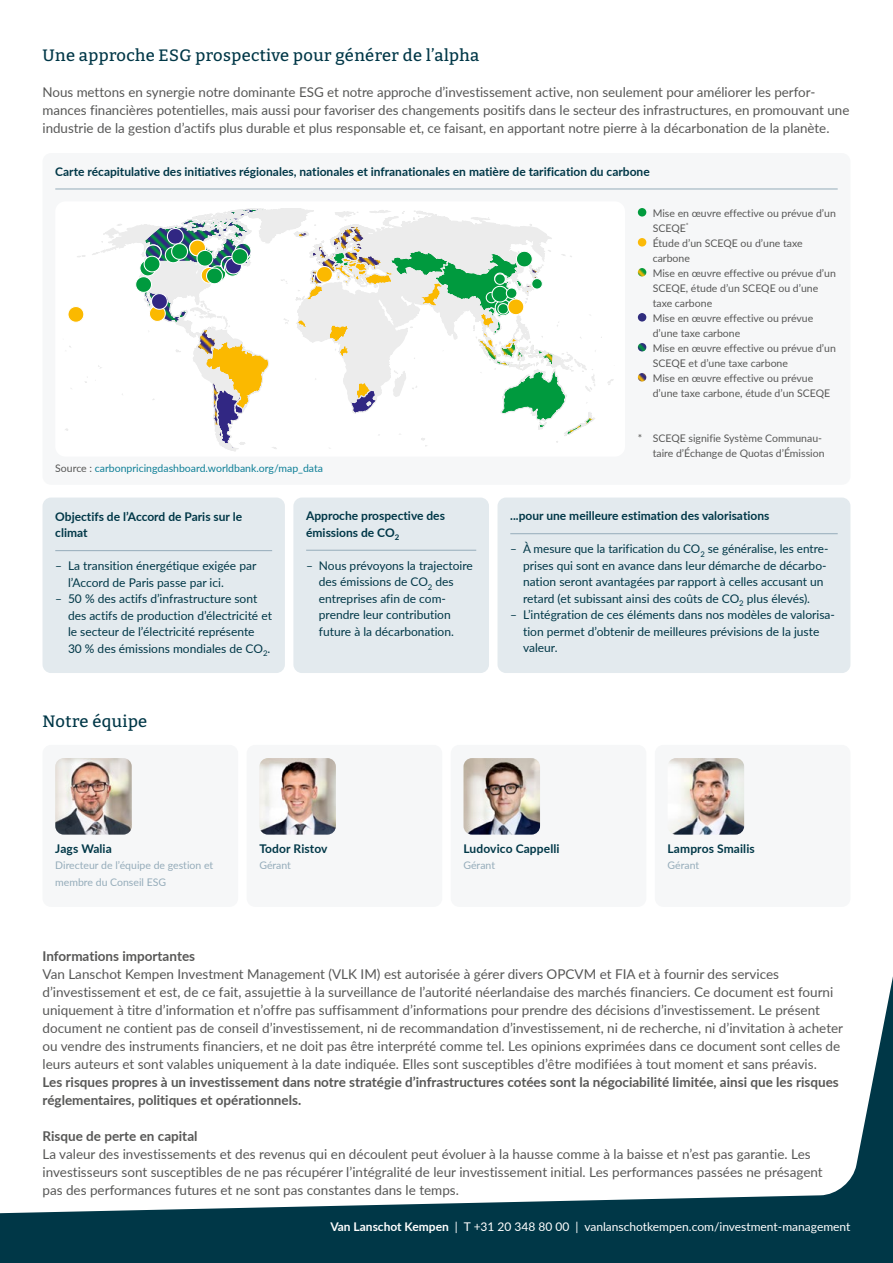
<style>
.page{position:relative;width:893px;height:1263px;background:#fff}
.page>*{position:absolute;margin:0;border:0;box-sizing:border-box;transform-origin:0 0}
.t1{font:500 16.5px "Bitter";letter-spacing:.025em;color:#003747}
.t2{font:13.5px/18px "Lato";color:#575756}
.t3{font:700 13.5px/18px "Lato";color:#575756}
.t4{font:12px/16.5px "Lato";color:#003747}
.t5{font:700 12px/16.5px "Lato";color:#003747}
.t6{font:12px "Lato";color:#fff}
.t7{font:10.5px/15px "Lato";color:#575756}
.t8{font:10.5px/16.5px "Lato";color:#95acba}
.t9{font:10.5px "Lato";color:#0e7f97}
.s1{color:#575756}
.s2{font-weight:700}
</style>
<div class="page">
<div style="left:0;top:793px;width:893px;height:470px;background:#003747"></div>
<div style="left:0;top:502px;width:893px;height:712px;background:#fff"></div>
<div style="left:43px;top:153px;width:807px;height:332px;background:#f6f7f8;border-radius:9px"></div>
<div style="left:43px;top:745px;width:195px;height:162px;background:#f6f7f8;border-radius:9px"></div>
<div style="left:451px;top:745px;width:195px;height:162px;background:#f6f7f8;border-radius:9px"></div>
<div style="left:247px;top:745px;width:195px;height:162px;background:#f6f7f8;border-radius:9px"></div>
<div style="left:655px;top:745px;width:195px;height:162px;background:#f6f7f8;border-radius:9px"></div>
<div style="left:43px;top:497px;width:242px;height:176px;background:#e3eaee;border-radius:9px"></div>
<div style="left:497px;top:497px;width:353px;height:176px;background:#e3eaee;border-radius:9px"></div>
<div style="left:293px;top:497px;width:196px;height:176px;background:#e3eaee;border-radius:9px"></div>
<svg style="left:65px;top:208px;width:548px;height:243px"></svg>
<hr style="left:55px;top:550px;width:217px;height:1px;background:#95acba">
<hr style="left:55px;top:189px;width:783px;height:1px;background:#95acba">
<svg style="left:638px;top:208px;width:8px;height:9px"></svg>
<svg style="left:638px;top:238px;width:8px;height:9px"></svg>
<svg style="left:638px;top:268px;width:8px;height:9px"></svg>
<svg style="left:638px;top:313px;width:8px;height:9px"></svg>
<svg style="left:638px;top:343px;width:8px;height:9px"></svg>
<svg style="left:638px;top:373px;width:8px;height:9px"></svg>
<img style="left:55px;top:758px;width:77px;height:77px">
<img style="left:259px;top:758px;width:77px;height:77px">
<img style="left:463px;top:758px;width:77px;height:77px">
<img style="left:669px;top:758px;width:75px;height:77px">
<hr style="left:306px;top:550px;width:170px;height:1px;background:#95acba">
<hr style="left:510px;top:533px;width:328px;height:1px;background:#95acba">
<p class="t1" style="left:43px;top:42px;width:438px">Une approche ESG prospective pour générer de l’alpha</p>
<p class="t2" style="left:43px;top:82px;width:808px">Nous mettons en synergie notre dominante ESG et notre approche d’investissement active, non seulement pour améliorer les perfor&shy;mances financières potentielles, mais aussi pour favoriser des changements positifs dans le secteur des infrastructures, en promouvant une industrie de la gestion d’actifs plus durable et plus responsable et, ce faisant, en apportant notre pierre à la décarbonation de la planète.</p>
<p class="t5" style="left:55px;top:162px;width:596px">Carte récapitulative des initiatives régionales, nationales et infranationales en matière de tarification du carbone</p>
<p class="t9" style="left:55px;top:460px;width:269px"><span class="s1">Source :</span> carbonpricingdashboard.worldbank.org/map_data</p>
<p class="t5" style="left:55px;top:507px;width:188px">Objectifs de l’Accord de Paris sur le climat</p>
<p class="t4" style="left:68px;top:557px;width:190px;text-indent:-13px">– La transition énergétique exigée par l’Accord de Paris passe par ici.</p>
<p class="t4" style="left:68px;top:590px;width:205px;text-indent:-13px">– 50 % des actifs d’infrastructure sont des actifs de production d’électricité et le secteur de l’électricité représente<br>30 % des émissions mondiales de CO<sub>2</sub>.</p>
<p class="t1" style="left:43px;top:708px;width:106px">Notre équipe</p>
<p class="t5" style="left:306px;top:507px;width:140px">Approche prospective des émissions de CO<sub>2</sub></p>
<p class="t4" style="left:319px;top:557px;width:155px;text-indent:-13px">– Nous prévoyons la trajectoire des émissions de CO<sub>2</sub> des entreprises afin de com&shy;prendre leur contribution future à la décarbonation.</p>
<p class="t7" style="left:653px;top:205px;width:185px">Mise en œuvre effective ou prévue d’un<br>SCEQE<sup>*<br></sup>Étude d’un SCEQE ou d’une taxe carbone<br>Mise en œuvre effective ou prévue d’un<br>SCEQE, étude d’un SCEQE ou d’une taxe carbone<br>Mise en œuvre effective ou prévue d’une taxe carbone<br>Mise en œuvre effective ou prévue d’un<br>SCEQE et d’une taxe carbone<br>Mise en œuvre effective ou prévue d’une taxe carbone, étude d’un SCEQE</p>
<p class="t7" style="left:638px;top:430px;width:188px;text-align:right">* SCEQE signifie Système Communau&shy;taire d’Échange de Quotas d’Émission</p>
<p class="t5" style="left:510px;top:507px;width:261px">...pour une meilleure estimation des valorisations</p>
<p class="t4" style="left:523px;top:540px;width:307px;text-indent:-13px">– À mesure que la tarification du CO<sub>2</sub> se généralise, les entre&shy;prises qui sont en avance dans leur démarche de décarbo&shy;nation seront avantagées par rapport à celles accusant un retard (et subissant ainsi des coûts de CO<sub>2</sub> plus élevés).</p>
<p class="t4" style="left:523px;top:606px;width:313px;text-indent:-13px">– L’intégration de ces éléments dans nos modèles de valorisa&shy;tion permet d’obtenir de meilleures prévisions de la juste valeur.</p>
<p class="t5" style="left:55px;top:839px;width:58px">Jags Walia</p>
<p class="t8" style="left:55px;top:857px;width:160px">Directeur de l’équipe de gestion et membre du Conseil ESG</p>
<p class="t5" style="left:259px;top:839px;width:70px">Todor Ristov</p>
<p class="t8" style="left:259px;top:857px;width:33px">Gérant</p>
<p class="t5" style="left:463px;top:839px;width:98px">Ludovico Cappelli</p>
<p class="t8" style="left:463px;top:857px;width:33px">Gérant</p>
<p class="t5" style="left:668px;top:839px;width:89px">Lampros Smailis</p>
<p class="t8" style="left:668px;top:857px;width:33px">Gérant</p>
<p class="t3" style="left:43px;top:946px;width:154px">Informations importantes</p>
<p class="t2" style="left:43px;top:964px;width:802px">Van Lanschot Kempen Investment Management (VLK IM) est autorisée à gérer divers OPCVM et FIA et à fournir des services d’investissement et est, de ce fait, assujettie à la surveillance de l’autorité néerlandaise des marchés financiers. Ce document est fourni uniquement à titre d’information et n’offre pas suffisamment d’informations pour prendre des décisions d’investissement. Le présent document ne contient pas de conseil d’investissement, ni de recommandation d’investissement, ni de recherche, ni d’invitation à acheter ou vendre des instruments financiers, et ne doit pas être interprété comme tel. Les opinions exprimées dans ce document sont celles de leurs auteurs et sont valables uniquement à la date indiquée. Elles sont susceptibles d’être modifiées à tout moment et sans préavis.</p>
<p class="t3" style="left:43px;top:1072px;width:798px">Les risques propres à un investissement dans notre stratégie d’infrastructures cotées sont la négociabilité limitée, ainsi que les risques réglementaires, politiques et opérationnels.</p>
<p class="t3" style="left:43px;top:1126px;width:156px">Risque de perte en capital</p>
<p class="t2" style="left:43px;top:1144px;width:782px">La valeur des investissements et des revenus qui en découlent peut évoluer à la hausse comme à la baisse et n’est pas garantie. Les investisseurs sont susceptibles de ne pas récupérer l’intégralité de leur investissement initial. Les performances passées ne présagent pas des performances futures et ne sont pas constantes dans le temps.</p>
<p class="t6" style="left:330px;top:1218px;width:521px"><span class="s2">Van Lanschot Kempen</span> | T +31 20 348 80 00 | vanlanschotkempen.com/investment-management</p>
</div>
